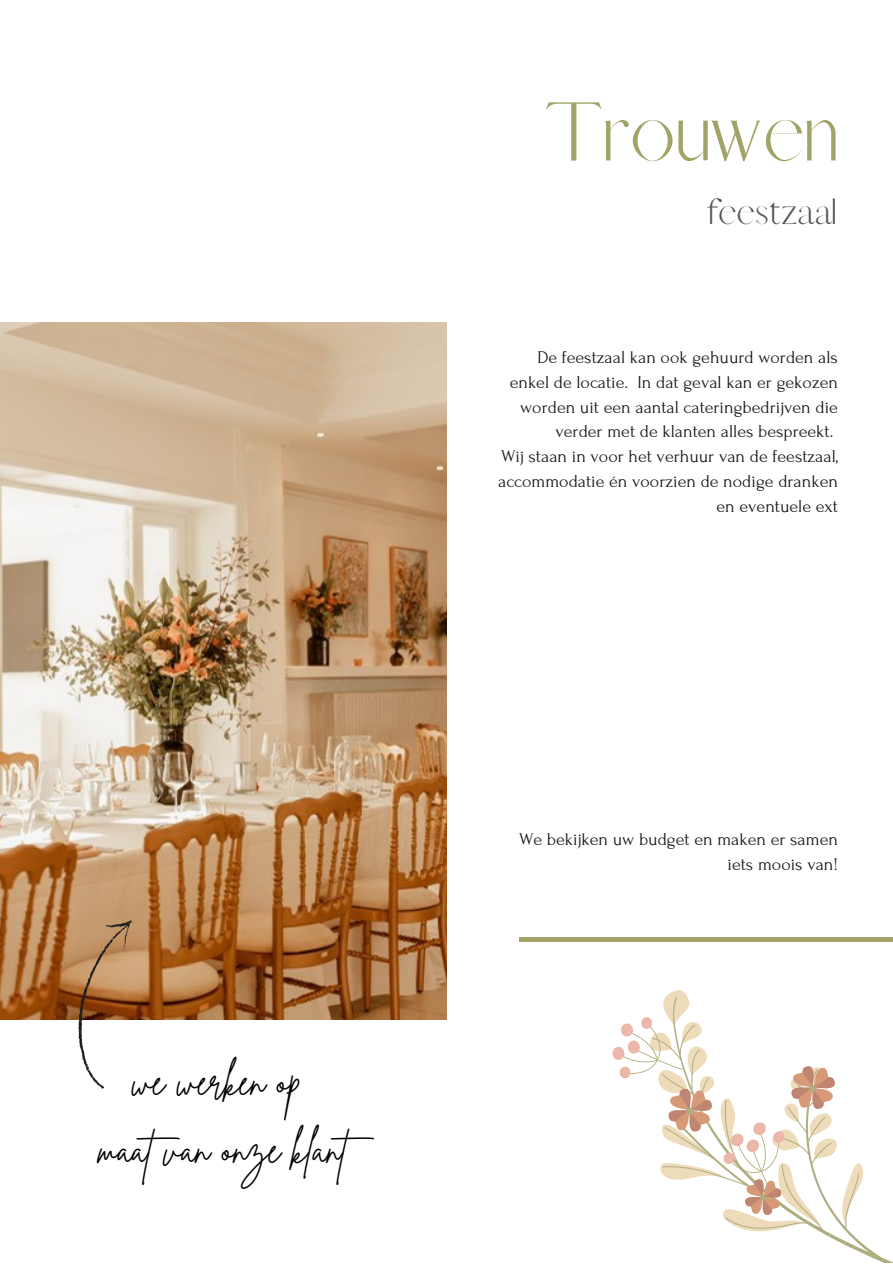
<style>
.page{position:relative;width:893px;height:1264px;background:#fff}
.page>*{position:absolute;margin:0;border:0;box-sizing:border-box;transform-origin:0 0}
.t1{font:75px "Afrah";color:#a2a367}
.t2{font:38.4px "Brittany Signature";color:#000}
.t3{font:33px "Afrah";color:#545454}
.t4{font:18px/24.8px "Forum";color:#181818;text-align:right}
</style>
<div class="page">
<hr style="left:519px;top:937px;width:373px;height:4px;background:#a2a367">
<img style="left:0;top:322px;width:446px;height:697px">
<svg style="left:612px;top:990px;width:265px;height:267px"></svg>
<svg style="left:78px;top:920px;width:54px;height:168px"></svg>
<p class="t1" style="left:544px;top:85px;width:296px">Trouwen</p>
<p class="t3" style="left:707px;top:191px;width:130px">feestzaal</p>
<p class="t4" style="left:509px;top:345px;width:330px">De feestzaal kan ook gehuurd worden als enkel de locatie. In dat geval kan er gekozen worden uit een aantal cateringbedrijven die verder met de klanten alles bespreekt.</p>
<p class="t4" style="left:498px;top:444px;width:341px">Wij staan in voor het verhuur van de feestzaal, accommodatie én voorzien de nodige dranken en eventuele ext</p>
<p class="t2" style="left:132px;top:1056px;width:170px">we werken op</p>
<p class="t2" style="left:98px;top:1124px;width:288px">maatvan onze klant</p>
<p class="t4" style="left:519px;top:827px;width:320px">We bekijken uw budget en maken er samen iets moois van!</p>
</div>
